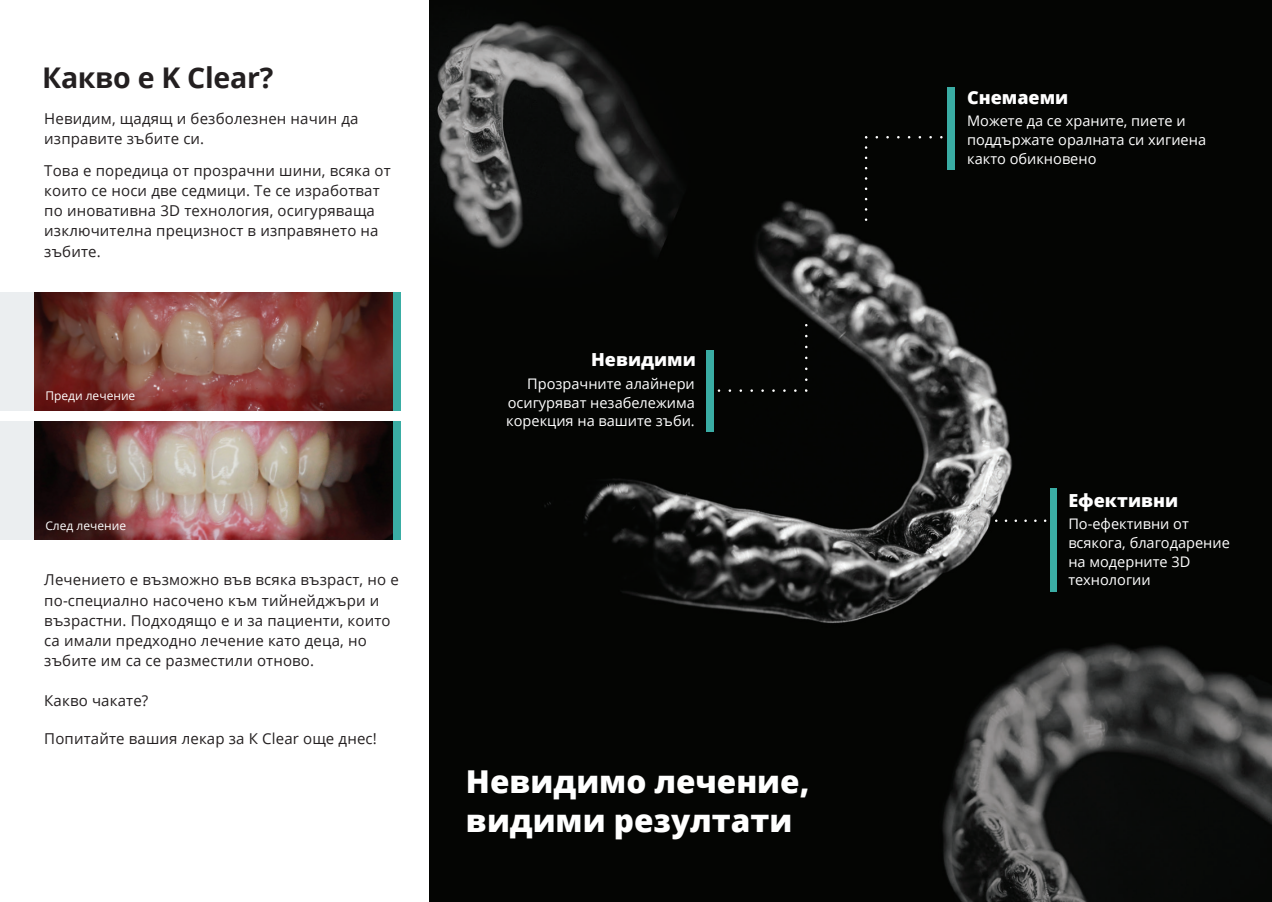
<style>
.page{position:relative;width:1272px;height:902px;background:#fff}
.page>*{position:absolute;margin:0;border:0;box-sizing:border-box;transform-origin:0 0}
.t1{font:800 31.5px/39px "Open Sans";color:#fff}
.t2{font:700 28.5px "Open Sans";letter-spacing:-.01em;color:#231f20}
.t3{font:800 18px "Open Sans";color:#fff}
.t4{font:15px/20.2px "Open Sans";letter-spacing:.01em;color:#231f20}
.t5{font:14.55px/18.8px "Open Sans";color:#fff}
.t6{font:12px "Open Sans";color:#fff}
</style>
<div class="page">
<img style="left:429px;top:0;width:842px;height:901px">
<div style="left:1050px;top:488px;width:7px;height:104px;background:#3aada4"></div>
<div style="left:706px;top:350px;width:8px;height:81px;background:#3aada4"></div>
<div style="left:947px;top:88px;width:7px;height:82px;background:#3aada4"></div>
<svg style="left:729px;top:388px;width:79px;height:5px"></svg>
<svg style="left:805px;top:325px;width:2px;height:55px"></svg>
<svg style="left:1005px;top:519px;width:41px;height:3px"></svg>
<svg style="left:863px;top:135px;width:67px;height:5px"></svg>
<svg style="left:864px;top:147px;width:3px;height:67px"></svg>
<div style="left:0;top:292px;width:400px;height:118px;background:#ebeef0"></div>
<div style="left:393px;top:292px;width:7px;height:118px;background:#3aada4"></div>
<img style="left:34px;top:292px;width:359px;height:118px">
<div style="left:0;top:421px;width:400px;height:118px;background:#ebeef0"></div>
<div style="left:393px;top:421px;width:7px;height:118px;background:#3aada4"></div>
<img style="left:34px;top:421px;width:359px;height:118px">
<h2 class="t2" style="left:42px;top:57px;width:233px">Какво e K Clear?</h2>
<p class="t4" style="left:44px;top:108px;width:316px">Невидим, щадящ и безболезнен начин да изправите зъбите си.</p>
<p class="t4" style="left:44px;top:159px;width:348px">Това е поредица от прозрачни шини, всяка от които се носи две седмици. Те се изработват по иновативна 3D технология, осигуряваща изключителна прецизност в изправянето на зъбите.</p>
<p class="t6" style="left:45px;top:387px;width:91px">Преди лечение</p>
<p class="t6" style="left:45px;top:517px;width:82px">След лечение</p>
<p class="t4" style="left:44px;top:569px;width:356px">Лечението е възможно във всяка възраст, но е по-специално насочено към тийнейджъри и възрастни. Подходящо е и за пациенти, които са имали предходно лечение като деца, но зъбите им са се разместили отново.</p>
<p class="t4" style="left:44px;top:690px;width:106px">Какво чакате?</p>
<p class="t4" style="left:44px;top:728px;width:334px">Попитайте вашия лекар за К Clear още днес!</p>
<p class="t3" style="left:591px;top:346px;width:106px">Невидими</p>
<p class="t5" style="left:506px;top:374px;width:190px;text-align:justify;text-indent:21px">Прозрачните алайнери осигуряват незабележима корекция на вашите зъби.</p>
<h1 class="t1" style="left:466px;top:760px;width:345px">Невидимо лечение, видими резултати</h1>
<p class="t3" style="left:967px;top:83px;width:103px">Снемаеми</p>
<p class="t5" style="left:967px;top:111px;width:240px">Можете да се храните, пиете и поддържате оралната си хигиена както обикновено</p>
<p class="t3" style="left:1068px;top:486px;width:111px">Ефективни</p>
<p class="t5" style="left:1068px;top:514px;width:163px">По-ефективни от всякога, благодарение на модерните 3D технологии</p>
</div>
